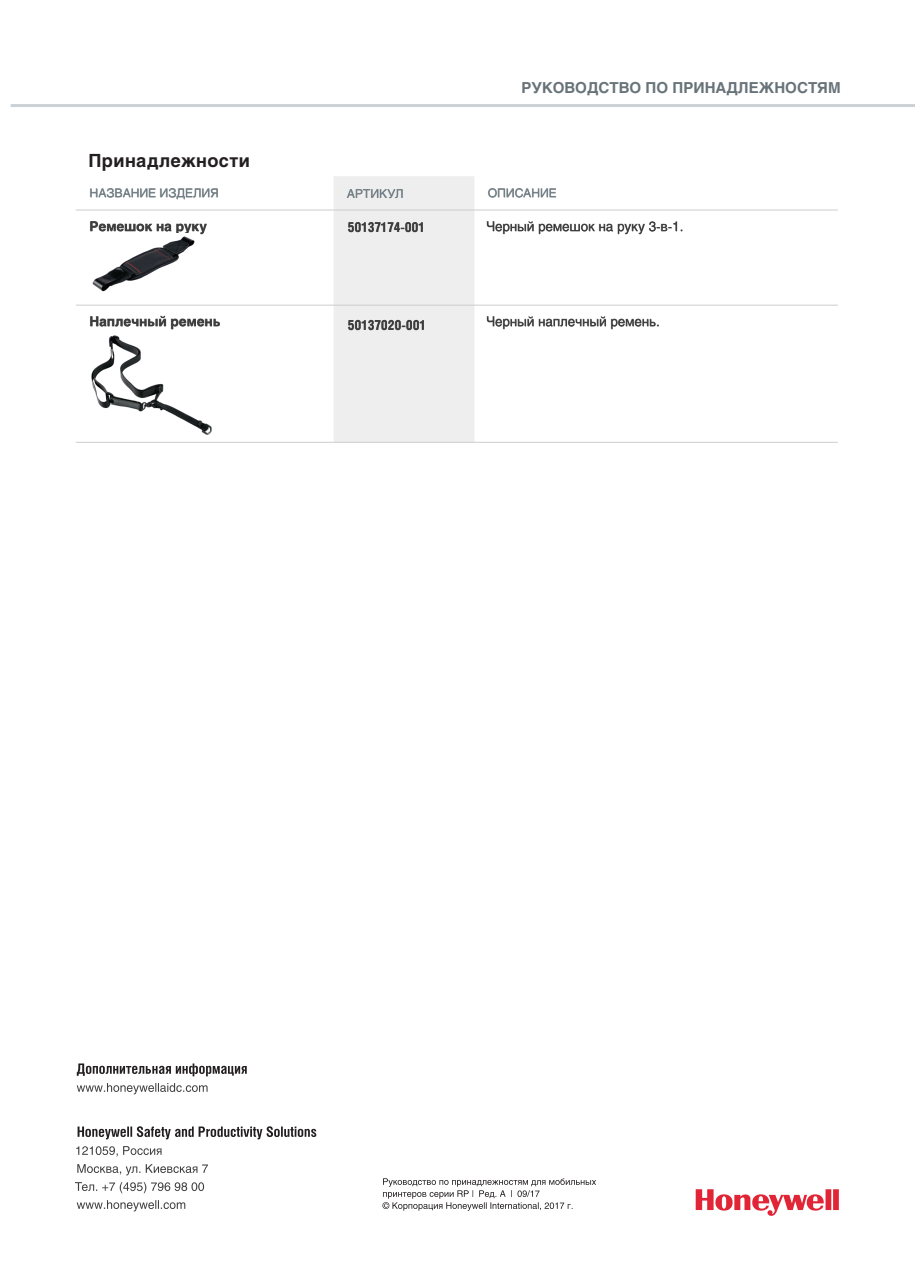
<style>
.page{position:relative;width:915px;height:1285px;background:#fff}
.page>*{position:absolute;margin:0;border:0;box-sizing:border-box;transform-origin:0 0}
.t1{font:700 18px "Helios";letter-spacing:.02em;color:#231f20}
.t2{font:700 15px "Helios";color:#687379}
.t3{font:13.5px "Helios";color:#3e3e3f}
.t4{font:700 13.5px "Helios";color:#3e3e3f}
.t5{font:700 13.5px "Helios Cond C";color:#3e3e3f}
.t6{font:12px "Helios";color:#748086}
</style>
<div class="page">
<svg style="left:695px;top:1189px;width:143px;height:26px"></svg>
<svg style="left:77px;top:1200px;width:108px;height:11px"></svg>
<svg style="left:75px;top:1182px;width:129px;height:11px"></svg>
<svg style="left:77px;top:1164px;width:131px;height:11px"></svg>
<svg style="left:76px;top:1146px;width:85px;height:10px"></svg>
<svg style="left:78px;top:1126px;width:238px;height:13px"></svg>
<svg style="left:77px;top:1083px;width:130px;height:11px"></svg>
<svg style="left:77px;top:1063px;width:170px;height:13px"></svg>
<svg style="left:382px;top:1178px;width:214px;height:32px"></svg>
<hr style="left:474px;top:305px;width:363px;height:1px;background:#cbccce">
<hr style="left:76px;top:442px;width:257px;height:1px;background:#cbccce">
<hr style="left:333px;top:442px;width:141px;height:1px;background:#cbccce">
<hr style="left:474px;top:442px;width:363px;height:1px;background:#cbccce">
<hr style="left:76px;top:210px;width:257px;height:1px;background:#cbccce">
<hr style="left:76px;top:305px;width:257px;height:1px;background:#cbccce">
<hr style="left:474px;top:210px;width:363px;height:1px;background:#cbccce">
<img style="left:92px;top:236px;width:103px;height:56px">
<img style="left:91px;top:335px;width:121px;height:100px">
<hr style="left:11px;top:104px;width:903px;height:3px;background:#cbd1d5">
<svg style="left:487px;top:316px;width:171px;height:13px"></svg>
<svg style="left:90px;top:316px;width:130px;height:13px"></svg>
<svg style="left:487px;top:221px;width:195px;height:13px"></svg>
<svg style="left:90px;top:221px;width:117px;height:13px"></svg>
<svg style="left:488px;top:188px;width:68px;height:10px"></svg>
<svg style="left:333px;top:176px;width:141px;height:266px;background:#eaeaeb"></svg>
<svg style="left:90px;top:188px;width:128px;height:11px"></svg>
<p class="t2" style="left:521px;top:79px;width:320px">РУКОВОДСТВО ПО ПРИНАДЛЕЖНОСТЯМ</p>
<h1 class="t1" style="left:88px;top:150px;width:163px">Принадлежности</h1>
<p class="t6" style="left:90px;top:186px;width:130px">НАЗВАНИЕ ИЗДЕЛИЯ</p>
<p class="t6" style="left:347px;top:186px;width:58px">АРТИКУЛ</p>
<p class="t6" style="left:487px;top:186px;width:70px">ОПИСАНИЕ</p>
<p class="t4" style="left:89px;top:218px;width:119px">Ремешок на руку</p>
<p class="t5" style="left:347px;top:219px;width:79px">50137174-001</p>
<p class="t3" style="left:486px;top:218px;width:199px">Черный ремешок на руку 3-в-1.</p>
<p class="t4" style="left:89px;top:314px;width:132px">Наплечный ремень</p>
<p class="t5" style="left:347px;top:316px;width:80px">50137020-001</p>
<p class="t3" style="left:486px;top:313px;width:175px">Черный наплечный ремень.</p>
</div>
